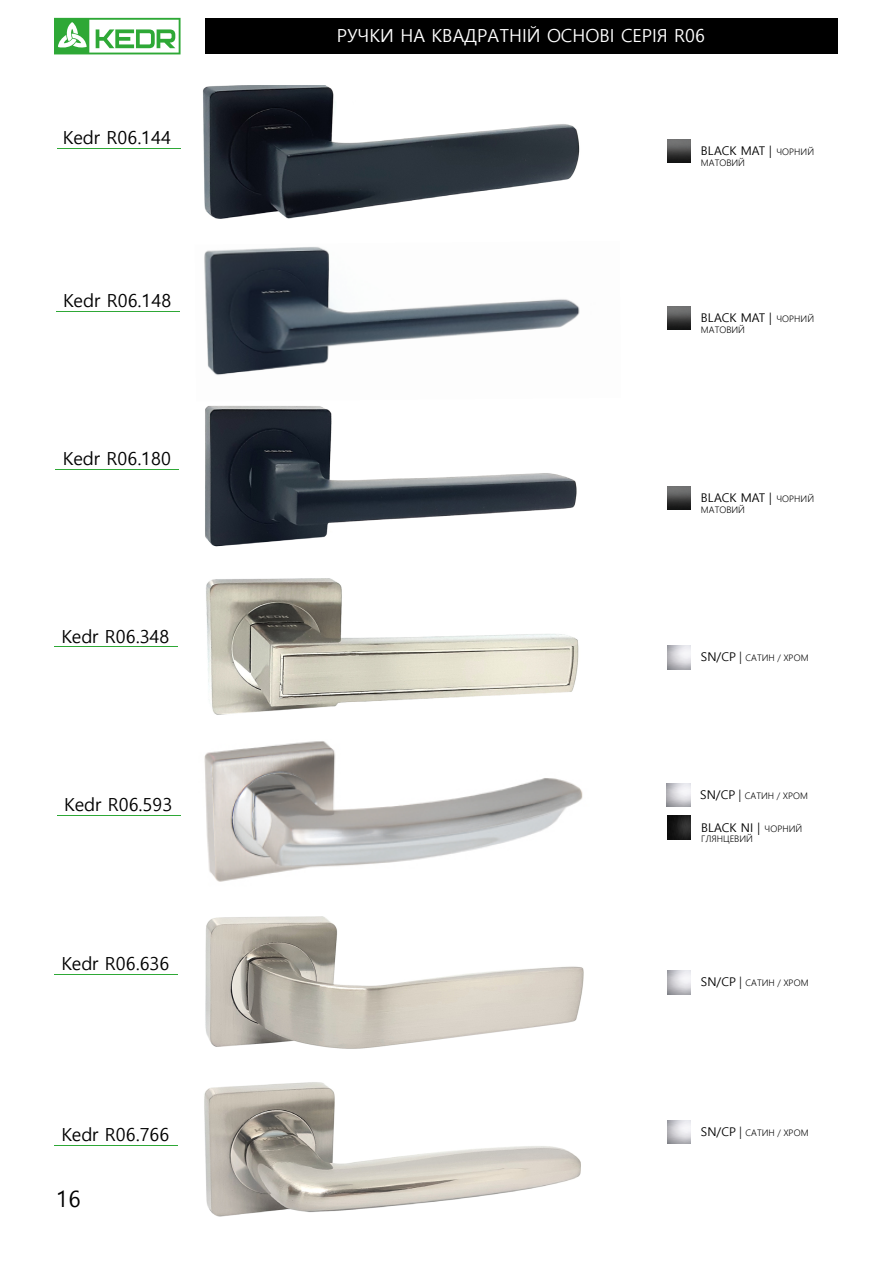
<style>
.page{position:relative;width:893px;height:1263px;background:#fff}
.page>*{position:absolute;margin:0;border:0;box-sizing:border-box;transform-origin:0 0}
.t1{font:22.5px "Malgun Gothic";color:#000}
.t2{font:18px "Malgun Gothic";color:#000}
.t3{font:18px "Malgun Gothic";color:#fff}
.t4{font:12px "Malgun Gothic";color:#000}
.t5{font:300 9px "Malgun Gothic";color:#000}
.s1{font-weight:300;font-size:9px}
.s2{font-weight:400;font-size:12px}
.s3{font-size:12px}
</style>
<div class="page">
<svg style="left:54px;top:18px;width:127px;height:36px"></svg>
<div style="left:205px;top:18px;width:633px;height:36px;background:#000"></div>
<img style="left:205px;top:405px;width:372px;height:142px">
<img style="left:203px;top:85px;width:377px;height:134px">
<img style="left:667px;top:139px;width:24px;height:23px">
<img style="left:204px;top:247px;width:376px;height:128px">
<img style="left:667px;top:306px;width:24px;height:24px">
<hr style="left:57px;top:148px;width:124px;height:1px;background:#2ea836">
<hr style="left:56px;top:311px;width:124px;height:1px;background:#2ea836">
<hr style="left:56px;top:469px;width:123px;height:1px;background:#2ea836">
<img style="left:667px;top:486px;width:24px;height:24px">
<img style="left:206px;top:578px;width:373px;height:137px">
<hr style="left:54px;top:646px;width:124px;height:1px;background:#2ea836">
<img style="left:204px;top:741px;width:475px;height:141px">
<hr style="left:57px;top:815px;width:124px;height:1px;background:#2ea836">
<img style="left:667px;top:816px;width:24px;height:23px">
<img style="left:667px;top:783px;width:23px;height:24px">
<img style="left:205px;top:916px;width:473px;height:133px">
<hr style="left:54px;top:974px;width:124px;height:1px;background:#2ea836">
<img style="left:667px;top:971px;width:24px;height:23px">
<img style="left:204px;top:1082px;width:377px;height:135px">
<hr style="left:54px;top:1145px;width:124px;height:1px;background:#2ea836">
<h2 class="t2" style="left:63px;top:128px;width:110px">Kedr R06.144</h2>
<h2 class="t2" style="left:63px;top:291px;width:110px">Kedr R06.148</h2>
<h2 class="t2" style="left:63px;top:448px;width:110px">Kedr R06.180</h2>
<h2 class="t2" style="left:61px;top:626px;width:110px">Kedr R06.348</h2>
<h2 class="t2" style="left:64px;top:794px;width:110px">Kedr R06.593</h2>
<h2 class="t2" style="left:61px;top:953px;width:110px">Kedr R06.636</h2>
<h2 class="t3" style="left:337px;top:26px;width:370px">РУЧКИ НА КВАДРАТНIЙ ОСНОВI СЕРIЯ R06</h2>
<h3 class="t4" style="left:701px;top:144px;width:115px">BLACK MAT | <span class="s1">ЧОРНИЙ</span></h3>
<p class="t5" style="left:701px;top:157px;width:46px">МАТОВИЙ</p>
<h3 class="t4" style="left:701px;top:311px;width:115px">BLACK MAT | <span class="s1">ЧОРНИЙ</span></h3>
<p class="t5" style="left:701px;top:324px;width:46px">МАТОВИЙ</p>
<h3 class="t4" style="left:701px;top:491px;width:115px">BLACK MAT | <span class="s1">ЧОРНИЙ</span></h3>
<p class="t5" style="left:701px;top:504px;width:46px">МАТОВИЙ</p>
<p class="t5" style="left:701px;top:653px;width:109px"><span class="s2">SN/CP</span> <span class="s3">|</span> САТИН / ХРОМ</p>
<p class="t5" style="left:700px;top:791px;width:109px"><span class="s2">SN/CP</span> <span class="s3">|</span> САТИН / ХРОМ</p>
<h3 class="t4" style="left:701px;top:820px;width:103px">BLACK NI | <span class="s1">ЧОРНИЙ</span></h3>
<p class="t5" style="left:701px;top:834px;width:53px">ГЛЯНЦЕВИЙ</p>
<p class="t5" style="left:701px;top:978px;width:109px"><span class="s2">SN/CP</span> <span class="s3">|</span> САТИН / ХРОМ</p>
<h2 class="t2" style="left:61px;top:1124px;width:110px">Kedr R06.766</h2>
<p class="t5" style="left:701px;top:1127px;width:109px"><span class="s2">SN/CP</span> <span class="s3">|</span> САТИН / ХРОМ</p>
<h1 class="t1" style="left:56px;top:1186px;width:26px">16</h1>
</div>
